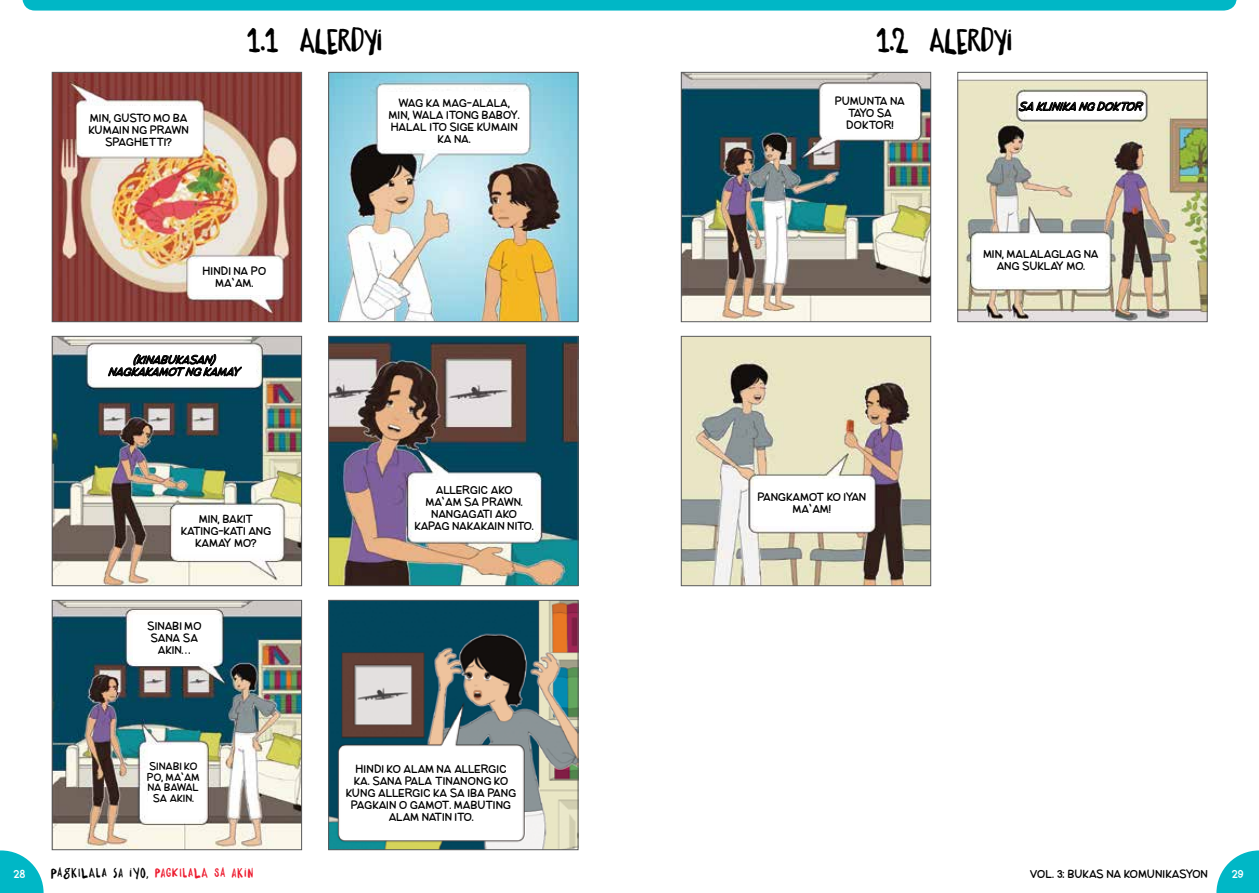
<style>
.page{position:relative;width:1259px;height:893px;background:#fff}
.page>*{position:absolute;margin:0;border:0;box-sizing:border-box;transform-origin:0 0}
.t1{font:30px "Daft Brush";color:#000}
.t2{font:12px/12px "Be Kind To The Earth";letter-spacing:.02em;color:#000;text-align:center}
.t3{font:italic 12px/12px "Be Kind To The Earth";color:#000;text-align:center}
.t4{font:12px "Daft Brush";letter-spacing:.1em;color:#000}
.t5{font:12px "Be Kind To The Earth";color:#fff}
.t6{font:11.25px/10.5px "Be Kind To The Earth";letter-spacing:.02em;color:#000;text-align:center}
.s1{color:#ed1b2f}
</style>
<div class="page">
<svg style="left:1216px;top:850px;width:43px;height:43px"></svg>
<svg style="left:0;top:850px;width:44px;height:43px"></svg>
<svg style="left:22px;top:0;width:1214px;height:11px;background:#0bbac8"></svg>
<img style="left:54px;top:74px;width:246px;height:246px">
<div style="left:52px;top:72px;width:250px;height:250px;border:1px solid #58595b"></div>
<img style="left:330px;top:74px;width:246px;height:246px">
<div style="left:328px;top:72px;width:250px;height:250px;border:1px solid #58595b"></div>
<img style="left:54px;top:338px;width:246px;height:246px">
<div style="left:52px;top:336px;width:250px;height:250px;border:1px solid #58595b"></div>
<img style="left:330px;top:338px;width:246px;height:246px">
<div style="left:328px;top:336px;width:250px;height:250px;border:1px solid #58595b"></div>
<img style="left:54px;top:602px;width:246px;height:246px">
<div style="left:52px;top:600px;width:250px;height:250px;border:1px solid #58595b"></div>
<img style="left:330px;top:602px;width:246px;height:246px">
<div style="left:328px;top:600px;width:250px;height:250px;border:1px solid #58595b"></div>
<img style="left:683px;top:74px;width:246px;height:246px">
<div style="left:681px;top:72px;width:250px;height:250px;border:1px solid #58595b"></div>
<img style="left:959px;top:79px;width:246px;height:241px">
<div style="left:957px;top:72px;width:250px;height:250px;border:1px solid #58595b"></div>
<img style="left:683px;top:338px;width:246px;height:246px">
<div style="left:681px;top:336px;width:250px;height:250px;border:1px solid #58595b"></div>
<div style="left:81px;top:106px;width:119px;height:47px;background:#fff"></div>
<div style="left:381px;top:92px;width:145px;height:57px;background:#fff"></div>
<div style="left:192px;top:259px;width:87px;height:36px;background:#fff"></div>
<div style="left:93px;top:347px;width:163px;height:36px;background:#fff"></div>
<svg style="left:108px;top:353px;width:134px;height:24px"></svg>
<div style="left:174px;top:507px;width:105px;height:47px;background:#fff"></div>
<div style="left:416px;top:480px;width:118px;height:57px;background:#fff"></div>
<div style="left:134px;top:615px;width:85px;height:47px;background:#fff"></div>
<div style="left:148px;top:745px;width:55px;height:74px;background:#fff"></div>
<div style="left:345px;top:748px;width:174px;height:85px;background:#fff"></div>
<div style="left:823px;top:86px;width:94px;height:50px;background:#fff"></div>
<div style="left:976px;top:236px;width:128px;height:50px;background:#fff"></div>
<div style="left:1023px;top:96px;width:118px;height:18px;background:#fff"></div>
<svg style="left:1018px;top:98px;width:125px;height:14px"></svg>
<div style="left:754px;top:480px;width:116px;height:46px;background:#fff"></div>
<p class="t2" style="left:89px;top:111px;width:101px">MIN, GUSTO MO BA<br>KUMAIN NG PRAWN<br>SPAGHETTI?</p>
<h1 class="t1" style="left:247px;top:20px;width:115px">1.1 ALERDYI</h1>
<h1 class="t1" style="left:876px;top:20px;width:116px">1.2 ALERDYI</h1>
<p class="t2" style="left:389px;top:96px;width:132px">WAG KA MAG-ALALA,<br>MIN, WALA ITONG BABOY.<br>HALAL ITO SIGE KUMAIN<br>KA NA.</p>
<p class="t2" style="left:835px;top:94px;width:71px">PUMUNTA NA<br>TAYO SA<br>DOKTOR!</p>
<p class="t3" style="left:1018px;top:100px;width:130px">SAKLINIKANGDOKTOR</p>
<p class="t2" style="left:203px;top:264px;width:65px">HINDI NA PO<br>MA’AM.</p>
<p class="t2" style="left:983px;top:248px;width:117px">MIN, MALALAGLAG NA<br>ANG SUKLAY MO.</p>
<p class="t3" style="left:108px;top:353px;width:137px">(KINABUKASAN)<br>NAGKAKAMOTNGKAMAY</p>
<p class="t2" style="left:181px;top:512px;width:91px">MIN, BAKIT<br>KATING-KATI ANG<br>KAMAY MO?</p>
<p class="t2" style="left:148px;top:619px;width:55px">SINABI MO<br>SANA SA<br>AKIN…</p>
<p class="t2" style="left:415px;top:483px;width:121px">ALLERGIC AKO<br>MA’AM SA PRAWN.<br>NANGAGATI AKO<br>KAPAG NAKAKAIN NITO.</p>
<p class="t6" style="left:148px;top:761px;width:54px">SINABI KO<br>PO, MA’AM<br>NA BAWAL<br>SA AKIN.</p>
<p class="t2" style="left:346px;top:763px;width:171px">HINDI KO ALAM NA ALLERGIC<br>KA. SANA PALA TINANONG KO<br>KUNG ALLERGIC KA SA IBA PANG<br>PAGKAIN O GAMOT. MABUTING<br>ALAM NATIN ITO.</p>
<p class="t2" style="left:758px;top:491px;width:110px">PANGKAMOT KO IYAN<br>MA’AM!</p>
<p class="t5" style="left:14px;top:867px;width:13px">28</p>
<p class="t4" style="left:51px;top:865px;width:204px">PAGKILALA SA IYO, <span class="s1">PAGKILALA SA AKIN</span></p>
<p class="t2" style="left:1030px;top:868px;width:179px">VOL. 3: BUKAS NA KOMUNIKASYON</p>
<p class="t5" style="left:1232px;top:867px;width:13px">29</p>
</div>
